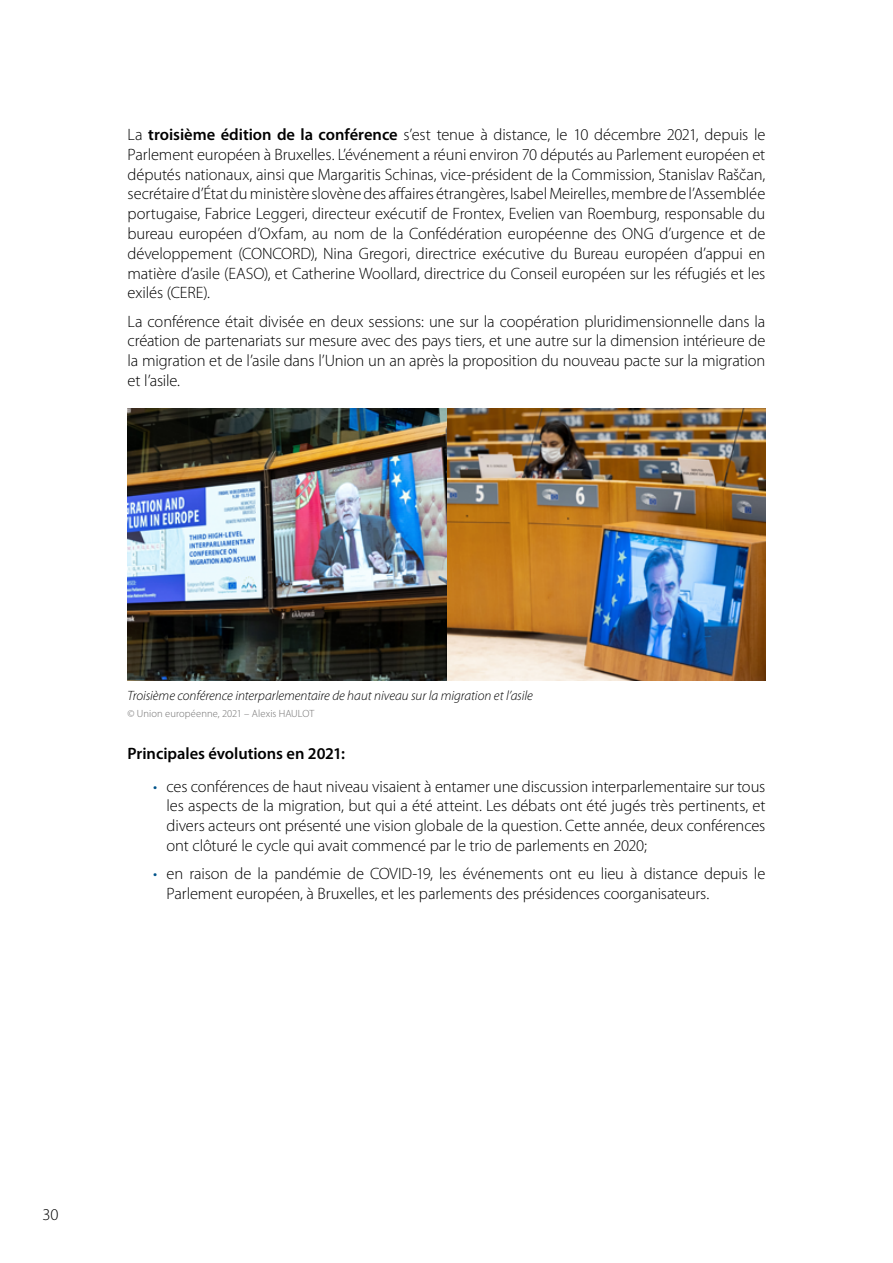
<style>
.page{position:relative;width:893px;height:1263px;background:#fff}
.page>*{position:absolute;margin:0;border:0;box-sizing:border-box;transform-origin:0 0}
.t1{font:300 16.5px/19.8px "Myriad Pro";letter-spacing:-.01em;color:#000;text-align:justify}
.t2{font:600 16.5px "Myriad Pro";letter-spacing:-.005em;color:#000}
.t3{font:italic 300 13.5px "Myriad Pro";letter-spacing:-.005em;color:#000}
.t4{font:300 10.5px "Myriad Pro";letter-spacing:.005em;color:#706f6f}
.s1{font-weight:600}
.s2{color:#00538a}
</style>
<div class="page">
<img style="left:128px;top:408px;width:637px;height:272px">
<p class="t1" style="left:128px;top:125px;width:639px">La <span class="s1">troisième édition de la conférence</span> s’est tenue à distance, le 10 décembre 2021, depuis le Parlement européen à Bruxelles. L’événement a réuni environ 70 députés au Parlement européen et députés nationaux, ainsi que Margaritis Schinas, vice-président de la Commission, Stanislav Raščan, secrétaire d’État du ministère slovène des affaires étrangères, Isabel Meirelles, membre de l’Assemblée portugaise, Fabrice Leggeri, directeur exécutif de Frontex, Evelien van Roemburg, responsable du bureau européen d’Oxfam, au nom de la Confédération européenne des ONG d’urgence et de développement (CONCORD), Nina Gregori, directrice exécutive du Bureau européen d’appui en matière d’asile (EASO), et Catherine Woollard, directrice du Conseil européen sur les réfugiés et les exilés (CERE).</p>
<p class="t1" style="left:128px;top:312px;width:639px">La conférence était divisée en deux sessions: une sur la coopération pluridimensionnelle dans la création de partenariats sur mesure avec des pays tiers, et une autre sur la dimension intérieure de la migration et de l’asile dans l’Union un an après la proposition du nouveau pacte sur la migration et l’asile.</p>
<p class="t3" style="left:128px;top:688px;width:407px">Troisième conférence interparlementaire de haut niveau sur la migration et l’asile</p>
<p class="t4" style="left:128px;top:707px;width:188px">© Union européenne, 2021 – Alexis HAULOT</p>
<p class="t2" style="left:128px;top:744px;width:219px">Principales évolutions en 2021:</p>
<p class="t1" style="left:167px;top:776px;width:600px;text-indent:-13px"><span class="s2">•</span> ces conférences de haut niveau visaient à entamer une discussion interparlementaire sur tous les aspects de la migration, but qui a été atteint. Les débats ont été jugés très pertinents, et divers acteurs ont présenté une vision globale de la question. Cette année, deux conférences ont clôturé le cycle qui avait commencé par le trio de parlements en 2020;</p>
<p class="t1" style="left:167px;top:864px;width:600px;text-indent:-13px"><span class="s2">•</span> en raison de la pandémie de COVID-19, les événements ont eu lieu à distance depuis le<br>Parlement européen, à Bruxelles, et les parlements des présidences coorganisateurs.</p>
<p class="t1" style="left:43px;top:1205px;width:17px">30</p>
</div>
